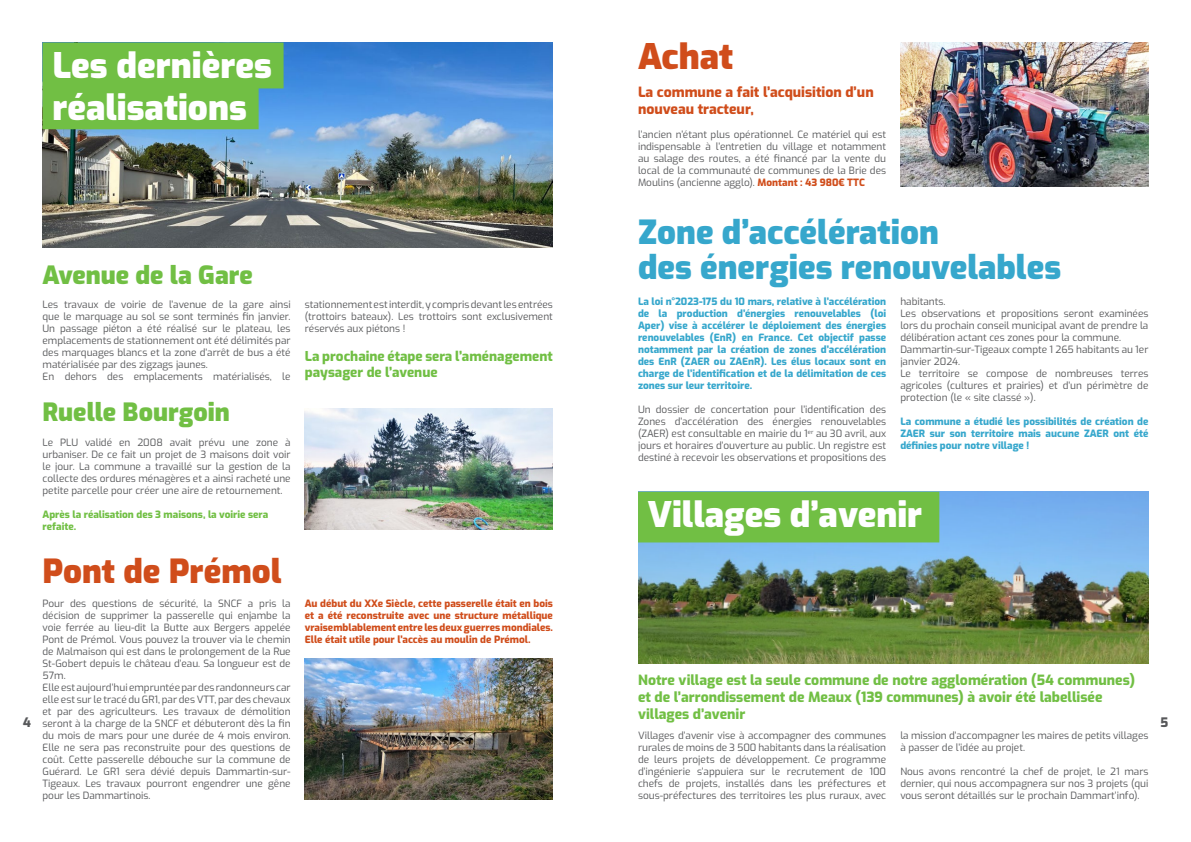
<style>
.page{position:relative;width:1191px;height:842px;background:#fff}
.page>*{position:absolute;margin:0;border:0;box-sizing:border-box;transform-origin:0 0}
.t1{font:900 35px/42px "Exo";color:#fff}
.t2{font:900 35px "Exo";color:#d04d1b}
.t3{font:900 33px/35px "Exo";color:#36a7cc}
.t4{font:900 33px "Exo";color:#d04d1b}
.t5{font:900 25px "Exo";color:#71bf44}
.t6{font:800 14px/16.8px "Exo";color:#71bf44}
.t7{font:800 14px/16.8px "Exo";color:#d04d1b}
.t8{font:800 13.5px/16.2px "Exo";color:#71bf44}
.t9{font:800 13px "Exo";color:#57585a}
.t10{font:10px/12px "Exo";color:#57585a;text-align:justify}
.t11{font:800 10px/12px "Exo";color:#36a7cc;text-align:justify}
.t12{font:800 10px/12px "Exo";color:#d04d1b;text-align:justify}
.t13{font:800 10px/12px "Exo";color:#71bf44}
.s1{font-weight:800;color:#d04d1b}
</style>
<div class="page">
<img style="left:43px;top:43px;width:510px;height:205px">
<div style="left:43px;top:43px;width:240px;height:86px;background:#71bf44"></div>
<img style="left:305px;top:408px;width:248px;height:121px">
<img style="left:900px;top:43px;width:248px;height:143px">
<img style="left:638px;top:492px;width:510px;height:171px">
<div style="left:638px;top:492px;width:301px;height:50px;background:#71bf44"></div>
<img style="left:305px;top:658px;width:248px;height:141px">
<h1 class="t1" style="left:52px;top:41px;width:221px">Les dernières réalisations</h1>
<h3 class="t9" style="left:23px;top:712px;width:10px">4</h3>
<h3 class="t5" style="left:43px;top:255px;width:212px">Avenue de la Gare</h3>
<p class="t10" style="left:43px;top:298px;width:250px;text-align:left">Les travaux de voirie de l’avenue de la gare ainsi que le marquage au sol se sont terminés fin janvier.<br>Un passage piéton a été réalisé sur le plateau, les emplacements de stationnement ont été délimités par des marquages blancs et la zone d’arrêt de bus a été matérialisée par des zigzags jaunes.<br>En dehors des emplacements matérialisés, le</p>
<h3 class="t5" style="left:43px;top:393px;width:189px">Ruelle Bourgoin</h3>
<p class="t10" style="left:43px;top:436px;width:250px">Le PLU validé en 2008 avait prévu une zone à urbaniser. De ce fait un projet de 3 maisons doit voir le jour. La commune a travaillé sur la gestion de la collecte des ordures ménagères et a ainsi racheté une petite parcelle pour créer une aire de retournement.</p>
<p class="t13" style="left:43px;top:508px;width:227px">Après la réalisation des 3 maisons, la voirie sera refaite.</p>
<p class="t10" style="left:305px;top:298px;width:250px">stationnement est interdit, y compris devant les entrées (trottoirs bateaux). Les trottoirs sont exclusivement réservés aux piétons !</p>
<h3 class="t8" style="left:305px;top:347px;width:250px">La prochaine étape sera l’aménagement paysager de l’avenue</h3>
<h2 class="t4" style="left:43px;top:545px;width:240px">Pont de Prémol</h2>
<p class="t10" style="left:43px;top:596px;width:250px;text-align:left">Pour des questions de sécurité, la SNCF a pris la décision de supprimer la passerelle qui enjambe la voie ferrée au lieu-dit la Butte aux Bergers appelée Pont de Prémol. Vous pouvez la trouver via le chemin de Malmaison qui est dans le prolongement de la Rue St-Gobert depuis le château d’eau. Sa longueur est de 57m.<br>Elle est aujourd’hui empruntée par des randonneurs car elle est sur le tracé du GR1, par des VTT, par des chevaux et par des agriculteurs. Les travaux de démolition seront à la charge de la SNCF et débuteront dès la fin du mois de mars pour une durée de 4 mois environ.<br>Elle ne sera pas reconstruite pour des questions de coût. Cette passerelle débouche sur la commune de Guérard. Le GR1 sera dévié depuis Dammartin-sur-Tigeaux. Les travaux pourront engendrer une gêne pour les Dammartinois.</p>
<p class="t12" style="left:305px;top:596px;width:250px">Au début du XXe Siècle, cette passerelle était en bois et a été reconstruite avec une structure métallique vraisemblablement entre les deux guerres mondiales.<br>Elle était utile pour l’accès au moulin de Prémol.</p>
<h1 class="t2" style="left:638px;top:29px;width:97px">Achat</h1>
<h3 class="t7" style="left:638px;top:83px;width:237px">La commune a fait l’acquisition d’un nouveau tracteur,</h3>
<p class="t10" style="left:638px;top:128px;width:250px">l’ancien n’étant plus opérationnel. Ce matériel qui est indispensable à l’entretien du village et notamment au salage des routes, a été financé par la vente du local de la communauté de communes de la Brie des Moulins (ancienne agglo). <span class="s1">Montant : 43 980€ TTC</span></p>
<h2 class="t3" style="left:638px;top:212px;width:424px">Zone d’accélération<br>des énergies renouvelables</h2>
<p class="t11" style="left:638px;top:295px;width:250px">La loi n°2023-175 du 10 mars, relative à l’accélération de la production d’énergies renouvelables (loi Aper) vise à accélérer le déploiement des énergies renouvelables (EnR) en France. Cet objectif passe notamment par la création de zones d’accélération des EnR (ZAER ou ZAEnR). Les élus locaux sont en charge de l’identification et de la délimitation de ces zones sur leur territoire.</p>
<p class="t10" style="left:638px;top:403px;width:250px">Un dossier de concertation pour l’identification des Zones d’accélération des énergies renouvelables (ZAER) est consultable en mairie du 1<sup>er</sup> au 30 avril, aux jours et horaires d’ouverture au public. Un registre est destiné à recevoir les observations et propositions des</p>
<p class="t10" style="left:900px;top:295px;width:250px;text-align:left">habitants.<br>Les observations et propositions seront examinées lors du prochain conseil municipal avant de prendre la délibération actant ces zones pour la commune.<br>Dammartin-sur-Tigeaux compte 1 265 habitants au 1er janvier 2024.<br>Le territoire se compose de nombreuses terres agricoles (cultures et prairies) et d’un périmètre de protection (le « site classé »).</p>
<p class="t11" style="left:900px;top:415px;width:250px">La commune a étudié les possibilités de création de ZAER sur son territoire mais aucune ZAER ont été définies pour notre village !</p>
<h1 class="t1" style="left:648px;top:491px;width:276px">Villages d’avenir</h1>
<h3 class="t6" style="left:638px;top:671px;width:498px">Notre village est la seule commune de notre agglomération (54 communes) et de l’arrondissement de Meaux (139 communes) à avoir été labellisée villages d’avenir</h3>
<p class="t10" style="left:638px;top:729px;width:250px">Villages d’avenir vise à accompagner des communes rurales de moins de 3 500 habitants dans la réalisation de leurs projets de développement. Ce programme d’ingénierie s’appuiera sur le recrutement de 100 chefs de projets, installés dans les préfectures et sous-préfectures des territoires les plus ruraux, avec</p>
<p class="t10" style="left:900px;top:729px;width:250px">la mission d’accompagner les maires de petits villages à passer de l’idée au projet.</p>
<p class="t10" style="left:900px;top:765px;width:250px">Nous avons rencontré la chef de projet, le 21 mars dernier, qui nous accompagnera sur nos 3 projets (qui vous seront détaillés sur le prochain Dammart’info).</p>
<h3 class="t9" style="left:1160px;top:712px;width:9px">5</h3>
</div>
